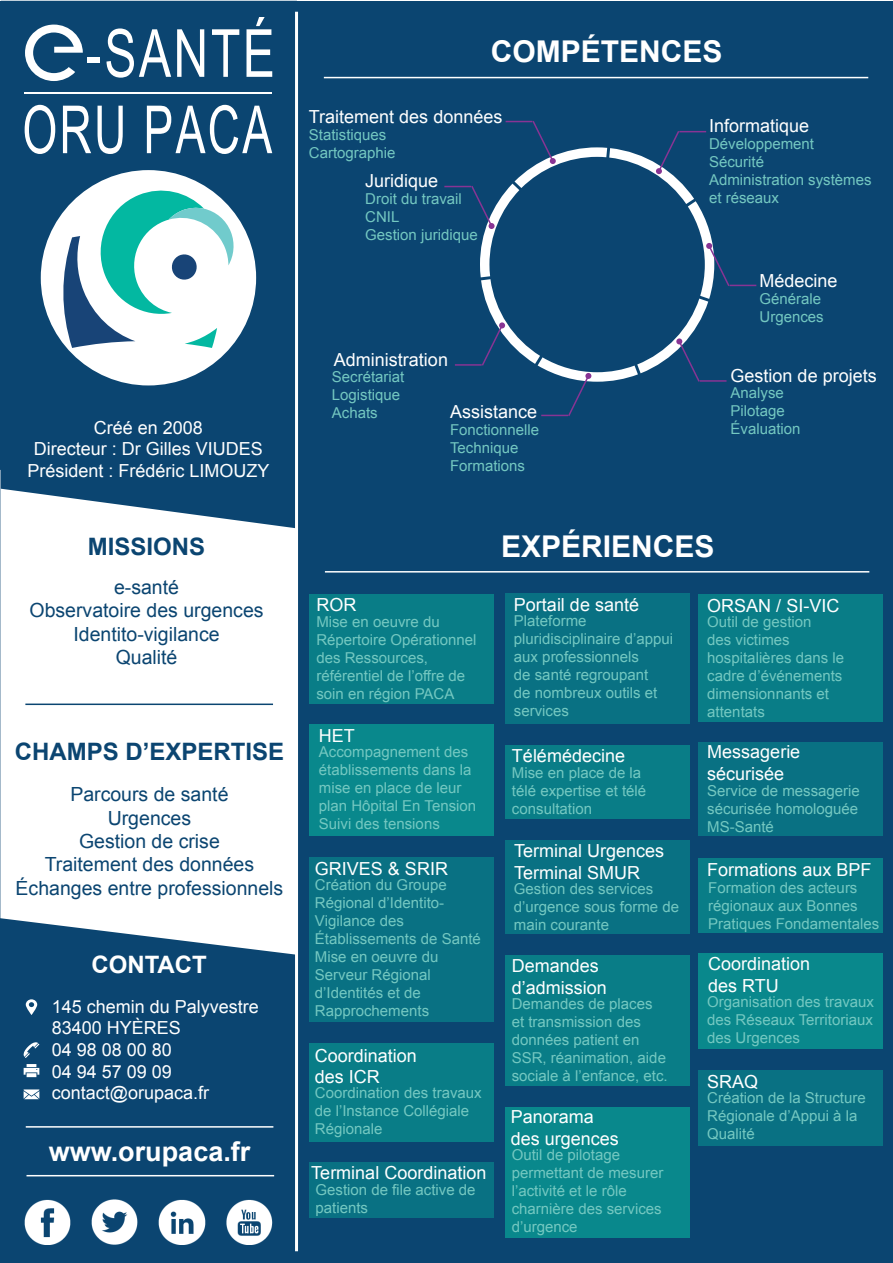
<style>
.page{position:relative;width:893px;height:1263px;background:#fff}
.page>*{position:absolute;margin:0;border:0;box-sizing:border-box;transform-origin:0 0}
.t1{font:700 30px "Arial";color:#fff}
.t2{font:700 27px "Arial";color:#fff}
.t3{font:700 24px "Arial";color:#0b4571}
.t4{font:700 24px "Arial";color:#fff}
.t5{font:19.5px/23.4px "Arial";color:#0b4571;text-align:center}
.t6{font:18px/21.6px "Arial";color:#fff}
.t7{font:15px/18px "Arial";color:#74c8c1}
</style>
<div class="page">
<div style="left:1px;top:1px;width:892px;height:1261px;background:#0b4571"></div>
<div style="left:0;top:470px;width:295px;height:485px;background:#fff"></div>
<svg style="left:1px;top:11px;width:296px;height:517px"></svg>
<div style="left:41px;top:170px;width:215px;height:215px;background:#fff;border-radius:50%"></div>
<svg style="left:60px;top:186px;width:175px;height:162px"></svg>
<svg style="left:25px;top:105px;width:30px;height:49px"></svg>
<svg style="left:63px;top:106px;width:28px;height:47px"></svg>
<svg style="left:98px;top:106px;width:25px;height:48px"></svg>
<svg style="left:147px;top:105px;width:125px;height:49px"></svg>
<hr style="left:25px;top:93px;width:247px;height:1px;background:#fff">
<div style="left:87px;top:57px;width:13px;height:6px;background:#fff"></div>
<svg style="left:107px;top:28px;width:64px;height:50px"></svg>
<svg style="left:177px;top:29px;width:27px;height:48px"></svg>
<svg style="left:212px;top:29px;width:27px;height:48px"></svg>
<svg style="left:246px;top:17px;width:26px;height:60px"></svg>
<svg style="left:25px;top:25px;width:58px;height:56px"></svg>
<img style="left:25px;top:1199px;width:46px;height:46px">
<img style="left:159px;top:1199px;width:46px;height:46px">
<img style="left:92px;top:1199px;width:46px;height:46px">
<img style="left:226px;top:1199px;width:46px;height:46px">
<hr style="left:295px;top:12px;width:3px;height:1239px;background:#fff">
<hr style="left:26px;top:1126px;width:247px;height:1px;background:#fff">
<hr style="left:25px;top:703px;width:248px;height:2px;background:#0b4571">
<hr style="left:27px;top:1175px;width:247px;height:1px;background:#fff">
<svg style="left:480px;top:147px;width:233px;height:235px"></svg>
<svg style="left:506px;top:120px;width:50px;height:44px"></svg>
<hr style="left:324px;top:77px;width:544px;height:1px;background:#fff">
<hr style="left:325px;top:571px;width:544px;height:1px;background:#fff">
<svg style="left:444px;top:184px;width:51px;height:45px"></svg>
<svg style="left:480px;top:322px;width:25px;height:45px"></svg>
<hr style="left:455px;top:364px;width:27px;height:2px;background:#883494">
<svg style="left:541px;top:373px;width:50px;height:44px"></svg>
<svg style="left:676px;top:338px;width:25px;height:44px"></svg>
<hr style="left:700px;top:380px;width:26px;height:2px;background:#883494">
<svg style="left:706px;top:243px;width:50px;height:45px"></svg>
<svg style="left:656px;top:131px;width:50px;height:43px"></svg>
<div style="left:309px;top:1043px;width:185px;height:98px;background:#097d87"></div>
<div style="left:698px;top:953px;width:185px;height:96px;background:#09888c"></div>
<div style="left:698px;top:1070px;width:185px;height:75px;background:#097183"></div>
<div style="left:309px;top:857px;width:185px;height:165px;background:#097183"></div>
<div style="left:505px;top:745px;width:184px;height:74px;background:#097d87"></div>
<div style="left:698px;top:858px;width:185px;height:74px;background:#097d87"></div>
<div style="left:309px;top:594px;width:185px;height:109px;background:#097d87"></div>
<div style="left:309px;top:725px;width:185px;height:111px;background:#09888c"></div>
<div style="left:698px;top:594px;width:185px;height:127px;background:#097d87"></div>
<div style="left:505px;top:840px;width:184px;height:94px;background:#097183"></div>
<div style="left:505px;top:955px;width:184px;height:131px;background:#097d87"></div>
<div style="left:309px;top:1162px;width:185px;height:56px;background:#097183"></div>
<div style="left:698px;top:742px;width:185px;height:94px;background:#097183"></div>
<div style="left:505px;top:594px;width:184px;height:130px;background:#097183"></div>
<div style="left:505px;top:1107px;width:184px;height:131px;background:#09888c"></div>
<svg style="left:23px;top:1042px;width:16px;height:16px"></svg>
<svg style="left:26px;top:999px;width:11px;height:16px"></svg>
<svg style="left:24px;top:1064px;width:15px;height:13px"></svg>
<svg style="left:24px;top:1089px;width:15px;height:10px"></svg>
<p class="t6" style="left:28px;top:417px;width:244px;text-align:center">Créé en 2008<br>Directeur : Dr Gilles VIUDES<br>Président : Frédéric LIMOUZY</p>
<h3 class="t3" style="left:88px;top:531px;width:119px">MISSIONS</h3>
<h3 class="t5" style="left:30px;top:576px;width:236px">e-santé<br>Observatoire des urgences<br>Identito-vigilance<br>Qualité</h3>
<h3 class="t3" style="left:15px;top:736px;width:271px">CHAMPS D’EXPERTISE</h3>
<h3 class="t5" style="left:16px;top:783px;width:269px">Parcours de santé<br>Urgences<br>Gestion de crise<br>Traitement des données<br>Échanges entre professionnels</h3>
<h3 class="t4" style="left:91px;top:949px;width:117px">CONTACT</h3>
<p class="t6" style="left:52px;top:996px;width:209px">145 chemin du Palyvestre<br>83400 HYÈRES<br>04 98 08 00 80<br>04 94 57 09 09 contact@orupaca.fr</p>
<h2 class="t2" style="left:49px;top:1134px;width:203px">www.orupaca.fr</h2>
<h1 class="t1" style="left:491px;top:32px;width:233px">COMPÉTENCES</h1>
<p class="t6" style="left:309px;top:106px;width:195px">Traitement des données</p>
<p class="t7" style="left:309px;top:125px;width:88px">Statistiques<br>Cartographie</p>
<p class="t7" style="left:365px;top:190px;width:114px">Droit du travail<br>CNIL<br>Gestion juridique</p>
<p class="t6" style="left:365px;top:171px;width:75px">Juridique</p>
<p class="t6" style="left:334px;top:349px;width:116px">Administration</p>
<p class="t7" style="left:332px;top:368px;width:74px">Secrétariat<br>Logistique<br>Achats</p>
<p class="t6" style="left:450px;top:401px;width:89px">Assistance</p>
<p class="t7" style="left:450px;top:421px;width:91px">Fonctionnelle<br>Technique<br>Formations</p>
<p class="t6" style="left:709px;top:115px;width:102px">Informatique</p>
<p class="t7" style="left:709px;top:135px;width:164px">Développement<br>Sécurité<br>Administration systèmes et réseaux</p>
<p class="t6" style="left:759px;top:270px;width:80px">Médecine</p>
<p class="t7" style="left:759px;top:290px;width:66px">Générale<br>Urgences</p>
<p class="t6" style="left:731px;top:365px;width:148px">Gestion de projets</p>
<p class="t7" style="left:731px;top:384px;width:72px">Analyse<br>Pilotage<br>Évaluation</p>
<p class="t6" style="left:316px;top:594px;width:41px">ROR</p>
<p class="t7" style="left:316px;top:612px;width:162px">Mise en oeuvre du<br>Répertoire Opérationnel des Ressources, référentiel de l’offre de soin en région PACA</p>
<p class="t6" style="left:319px;top:725px;width:37px">HET</p>
<p class="t7" style="left:319px;top:743px;width:159px">Accompagnement des établissements dans la mise en place de leur plan Hôpital En Tension<br>Suivi des tensions</p>
<p class="t6" style="left:315px;top:857px;width:135px">GRIVES &amp; SRIR</p>
<p class="t7" style="left:315px;top:876px;width:167px">Création du Groupe<br>Régional d’Identito-<br>Vigilance des<br>Établissements de Santé<br>Mise en oeuvre du<br>Serveur Régional d’Identités et de<br>Rapprochements</p>
<p class="t6" style="left:315px;top:1045px;width:104px">Coordination des ICR</p>
<p class="t7" style="left:315px;top:1084px;width:168px">Coordination des travaux de l’Instance Collégiale<br>Régionale</p>
<p class="t6" style="left:311px;top:1162px;width:177px">Terminal Coordination</p>
<p class="t7" style="left:316px;top:1180px;width:162px">Gestion de file active de patients</p>
<h1 class="t1" style="left:501px;top:526px;width:215px">EXPÉRIENCES</h1>
<p class="t6" style="left:514px;top:594px;width:127px">Portail de santé</p>
<p class="t7" style="left:514px;top:612px;width:161px">Plateforme pluridisciplinaire d’appui aux professionnels<br>de santé regroupant<br>de nombreux outils et services</p>
<p class="t6" style="left:512px;top:745px;width:115px">Télémédecine</p>
<p class="t7" style="left:512px;top:763px;width:136px">Mise en place de la télé expertise et télé consultation</p>
<p class="t6" style="left:514px;top:840px;width:152px">Terminal Urgences<br>Terminal SMUR</p>
<p class="t7" style="left:514px;top:880px;width:167px">Gestion des services d’urgence sous forme de main courante</p>
<p class="t6" style="left:512px;top:955px;width:97px">Demandes d’admission</p>
<p class="t7" style="left:512px;top:995px;width:157px">Demandes de places et transmission des données patient en<br>SSR, réanimation, aide sociale à l’enfance, etc.</p>
<p class="t6" style="left:511px;top:1106px;width:110px">Panorama des urgences</p>
<p class="t7" style="left:512px;top:1146px;width:153px">Outil de pilotage permettant de mesurer l’activité et le rôle charnière des services d’urgence</p>
<p class="t6" style="left:707px;top:595px;width:134px">ORSAN / SI-VIC</p>
<p class="t7" style="left:707px;top:613px;width:138px">Outil de gestion<br>des victimes hospitalières dans le cadre d’événements dimensionnants et attentats</p>
<p class="t6" style="left:707px;top:741px;width:95px">Messagerie sécurisée</p>
<p class="t7" style="left:707px;top:781px;width:154px;text-align:justify">Service de messagerie sécurisée homologuée MS-Santé</p>
<p class="t6" style="left:707px;top:859px;width:166px">Formations aux BPF</p>
<p class="t7" style="left:708px;top:879px;width:172px">Formation des acteurs régionaux aux Bonnes<br>Pratiques Fondamentales</p>
<p class="t6" style="left:708px;top:953px;width:104px">Coordination des RTU</p>
<p class="t7" style="left:707px;top:993px;width:168px;text-align:justify">Organisation des travaux des Réseaux Territoriaux des Urgences</p>
<p class="t6" style="left:707px;top:1071px;width:53px">SRAQ</p>
<p class="t7" style="left:707px;top:1089px;width:160px">Création de la Structure<br>Régionale d’Appui à la<br>Qualité</p>
</div>
